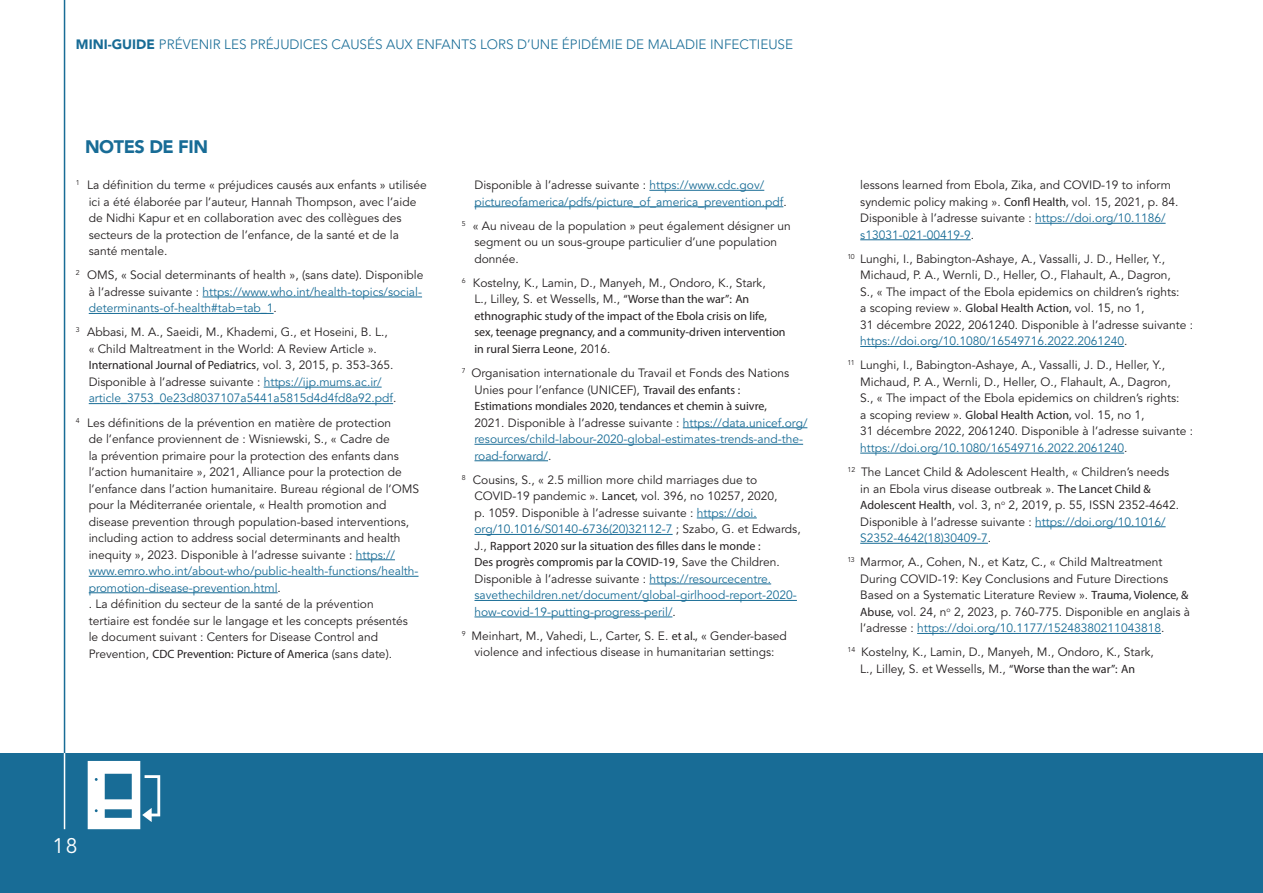
<style>
.page{position:relative;width:1263px;height:893px;background:#fff}
.page>*{position:absolute;margin:0;border:0;box-sizing:border-box;transform-origin:0 0}
.Heading{font:21px "Avenir LT Std";color:#fff}
.Subheading{font:900 18px "Avenir LT Std";letter-spacing:-.025em;color:#186c96}
.t1{font:300 13.5px "Avenir LT Std";color:#186c96}
.Body_bullet{font:12px/16.5px "Avenir LT Std";color:#231f20}
.Body_bullet-2{font:12px/16.5px "Myriad Pro";color:#231f20}
.Body_bullet-3{font:12px/16.5px "Avenir LT Std";color:#186c96}
.s1{font-weight:900}
.s2{color:#186c96}
.s3{font-family:"Myriad Pro"}
.s4{color:#231f20}
.s5{font-family:"Avenir LT Std"}
</style>
<div class="page">
<div style="left:0;top:753px;width:1263px;height:140px;background:#186c96"></div>
<hr style="left:64px;top:0;width:1px;height:829px;background:#186c96">
<hr style="left:203px;top:297px;width:219px;height:1px;background:#186c96">
<hr style="left:89px;top:313px;width:185px;height:1px;background:#186c96">
<hr style="left:264px;top:387px;width:118px;height:1px;background:#186c96">
<hr style="left:89px;top:403px;width:304px;height:1px;background:#186c96">
<hr style="left:356px;top:559px;width:39px;height:1px;background:#186c96">
<hr style="left:89px;top:576px;width:329px;height:1px;background:#186c96">
<hr style="left:89px;top:592px;width:189px;height:1px;background:#186c96">
<hr style="left:649px;top:190px;width:115px;height:1px;background:#186c96">
<hr style="left:474px;top:206px;width:309px;height:1px;background:#186c96">
<hr style="left:683px;top:427px;width:124px;height:1px;background:#186c96">
<hr style="left:474px;top:444px;width:329px;height:1px;background:#186c96">
<hr style="left:474px;top:460px;width:74px;height:1px;background:#186c96">
<hr style="left:697px;top:518px;width:60px;height:1px;background:#186c96">
<hr style="left:474px;top:534px;width:199px;height:1px;background:#186c96">
<hr style="left:649px;top:584px;width:122px;height:1px;background:#186c96">
<hr style="left:474px;top:600px;width:323px;height:1px;background:#186c96">
<hr style="left:474px;top:617px;width:198px;height:1px;background:#186c96">
<hr style="left:1035px;top:223px;width:130px;height:1px;background:#186c96">
<hr style="left:860px;top:239px;width:111px;height:1px;background:#186c96">
<hr style="left:860px;top:346px;width:264px;height:1px;background:#186c96">
<hr style="left:860px;top:453px;width:264px;height:1px;background:#186c96">
<hr style="left:1035px;top:526px;width:130px;height:1px;background:#186c96">
<hr style="left:860px;top:543px;width:128px;height:1px;background:#186c96">
<hr style="left:917px;top:633px;width:244px;height:1px;background:#186c96">
<hr style="left:64px;top:753px;width:1px;height:76px;background:#fff">
<svg style="left:88px;top:761px;width:72px;height:68px"></svg>
<p class="t1" style="left:76px;top:36px;width:719px"><span class="s1">MINI-GUIDE</span> PRÉVENIR LES PRÉJUDICES CAUSÉS AUX ENFANTS LORS D’UNE ÉPIDÉMIE DE MALADIE INFECTIEUSE</p>
<p class="Subheading" style="left:85px;top:136px;width:125px">NOTES DE FIN</p>
<p class="Body_bullet" style="left:89px;top:177px;width:339px;text-indent:-13px"><sup>1</sup> La définition du terme « préjudices causés aux enfants » utilisée ici a été élaborée par l’auteur, Hannah Thompson, avec l’aide de Nidhi Kapur et en collaboration avec des collègues des secteurs de la protection de l’enfance, de la santé et de la santé mentale.</p>
<p class="Body_bullet" style="left:89px;top:267px;width:336px;text-align:justify;text-indent:-13px"><sup>2</sup> OMS, « Social determinants of health », (sans date). Disponible à l’adresse suivante : <span class="s2">https://www.who.int/health-topics/social&shy;determinants-of-health#tab=tab_1</span>.</p>
<p class="Body_bullet" style="left:89px;top:324px;width:309px;text-indent:-13px"><sup>3</sup> Abbasi, M. A., Saeidi, M., Khademi, G., et Hoseini, B. L., « Child Maltreatment in the World: A Review Article ».<br><span class="s3">International Journal of Pediatrics</span>, vol. 3, 2015, p. 353-365.<br>Disponible à l’adresse suivante : <span class="s2">https://ijp.mums.ac.ir/ article_3753_0e23d8037107a5441a5815d4d4fd8a92.pdf</span>.</p>
<p class="Body_bullet" style="left:89px;top:414px;width:332px;text-indent:-13px"><sup>4</sup> Les définitions de la prévention en matière de protection<br>de l’enfance proviennent de : Wisniewski, S., « Cadre de<br>la prévention primaire pour la protection des enfants dans l’action humanitaire », 2021, Alliance pour la protection de l’enfance dans l’action humanitaire. Bureau régional de l’OMS pour la Méditerranée orientale, « Health promotion and disease prevention through population-based interventions, including action to address social determinants and health inequity », 2023. Disponible à l’adresse suivante : <span class="s2">https:// www.emro.who.int/about-who/public-health-functions/health&shy;promotion-disease-prevention.html</span>.<br>. La définition du secteur de la santé de la prévention<br>tertiaire est fondée sur le langage et les concepts présentés le document suivant : Centers for Disease Control and Prevention, <span class="s3">CDC Prevention: Picture of America</span> (sans date).</p>
<p class="Body_bullet-3" style="left:474px;top:177px;width:314px"><span class="s4">Disponible à l’adresse suivante :</span> https://www.cdc.gov/ pictureofamerica/pdfs/picture_of_america_prevention.pdf<span class="s4">.</span></p>
<p class="Body_bullet" style="left:474px;top:218px;width:318px;text-indent:-13px"><sup>5</sup> « Au niveau de la population » peut également désigner un segment ou un sous-groupe particulier d’une population donnée.</p>
<p class="Body_bullet-2" style="left:474px;top:274px;width:313px;text-indent:-13px"><sup>6</sup> <span class="s5">Kostelny, K., Lamin, D., Manyeh, M., Ondoro, K., Stark,<br>L., Lilley, S. et Wessells, M.,</span> “Worse than the war”: An ethnographic study of the impact of the Ebola crisis on life, sex, teenage pregnancy, and a community-driven intervention in rural Sierra Leone<span class="s5">, 2016.</span></p>
<p class="Body_bullet" style="left:474px;top:365px;width:334px;text-indent:-13px"><sup>7</sup> Organisation internationale du Travail et Fonds des Nations Unies pour l’enfance (UNICEF), <span class="s3">Travail des enfants :<br>Estimations mondiales 2020, tendances et chemin à suivre,<br></span>2021. Disponible à l’adresse suivante : <span class="s2">https://data.unicef.org/ resources/child-labour-2020-global-estimates-trends-and-the&shy;road-forward/</span>.</p>
<p class="Body_bullet" style="left:474px;top:472px;width:328px;text-indent:-13px"><sup>8</sup> Cousins, S., « 2.5 million more child marriages due to COVID-19 pandemic ». <span class="s3">Lancet,</span> vol. 396, no 10257, 2020,<br>p. 1059. Disponible à l’adresse suivante : <span class="s2">https://doi. org/10.1016/S0140-6736(20)32112-7</span> ; Szabo, G. et Edwards, J., <span class="s3">Rapport 2020 sur la situation des filles dans le monde :<br>Des progrès compromis par la COVID-19</span>, Save the Children.<br>Disponible à l’adresse suivante : <span class="s2">https://resourcecentre. savethechildren.net/document/global-girlhood-report-2020- how-covid-19-putting-progress-peril/</span>.</p>
<p class="Body_bullet" style="left:462px;top:628px;width:327px;text-align:center"><sup>9</sup> Meinhart, M., Vahedi, L., Carter, S. E. <span class="s3">et al.,</span> « Gender-based violence and infectious disease in humanitarian settings:</p>
<p class="Body_bullet" style="left:860px;top:177px;width:320px">lessons learned from Ebola, Zika, and COVID-19 to inform syndemic policy making ». <span class="s3">Confl Health,</span> vol. 15, 2021, p. 84.<br>Disponible à l’adresse suivante : <span class="s2">https://doi.org/10.1186/ s13031-021-00419-9</span>.</p>
<p class="Body_bullet" style="left:860px;top:251px;width:334px;text-indent:-13px"><sup>10</sup> Lunghi, I., Babington-Ashaye, A., Vassalli, J. D., Heller, Y., Michaud, P. A., Wernli, D., Heller, O., Flahault, A., Dagron,<br>S., « The impact of the Ebola epidemics on children’s rights:<br>a scoping review ». <span class="s3">Global Health Action,</span> vol. 15, no 1,<br>31 décembre 2022, 2061240. Disponible à l’adresse suivante : <span class="s2">https://doi.org/10.1080/16549716.2022.2061240</span>.</p>
<p class="Body_bullet" style="left:860px;top:357px;width:334px;text-indent:-13px"><sup>11</sup> Lunghi, I., Babington-Ashaye, A., Vassalli, J. D., Heller, Y., Michaud, P. A., Wernli, D., Heller, O., Flahault, A., Dagron,<br>S., « The impact of the Ebola epidemics on children’s rights:<br>a scoping review ». <span class="s3">Global Health Action,</span> vol. 15, no 1,<br>31 décembre 2022, 2061240. Disponible à l’adresse suivante : <span class="s2">https://doi.org/10.1080/16549716.2022.2061240</span>.</p>
<p class="Body_bullet" style="left:860px;top:464px;width:320px;text-indent:-13px"><sup>12</sup> The Lancet Child &amp; Adolescent Health, « Children’s needs in an Ebola virus disease outbreak ». <span class="s3">The Lancet Child &amp; Adolescent Health</span>, vol. 3, n<sup>o</sup> 2, 2019, p. 55, ISSN 2352-4642.<br>Disponible à l’adresse suivante : <span class="s2">https://doi.org/10.1016/ S2352-4642(18)30409-7</span>.</p>
<p class="Body_bullet" style="left:860px;top:554px;width:331px;text-indent:-13px"><sup>13</sup> Marmor, A., Cohen, N., et Katz, C., « Child Maltreatment During COVID-19: Key Conclusions and Future Directions Based on a Systematic Literature Review ». <span class="s3">Trauma, Violence, &amp; Abuse,</span> vol. 24, n<sup>o</sup> 2, 2023, p. 760-775. Disponible en anglais à l’adresse : <span class="s2">https://doi.org/10.1177/15248380211043818</span>.</p>
<p class="Body_bullet" style="left:847px;top:644px;width:308px;text-align:center"><sup>14</sup> Kostelny, K., Lamin, D., Manyeh, M., Ondoro, K., Stark,<br>L., Lilley, S. et Wessells, M., <span class="s3">“Worse than the war”: An</span></p>
<p class="Heading" style="left:52px;top:833px;width:27px">18</p>
</div>
